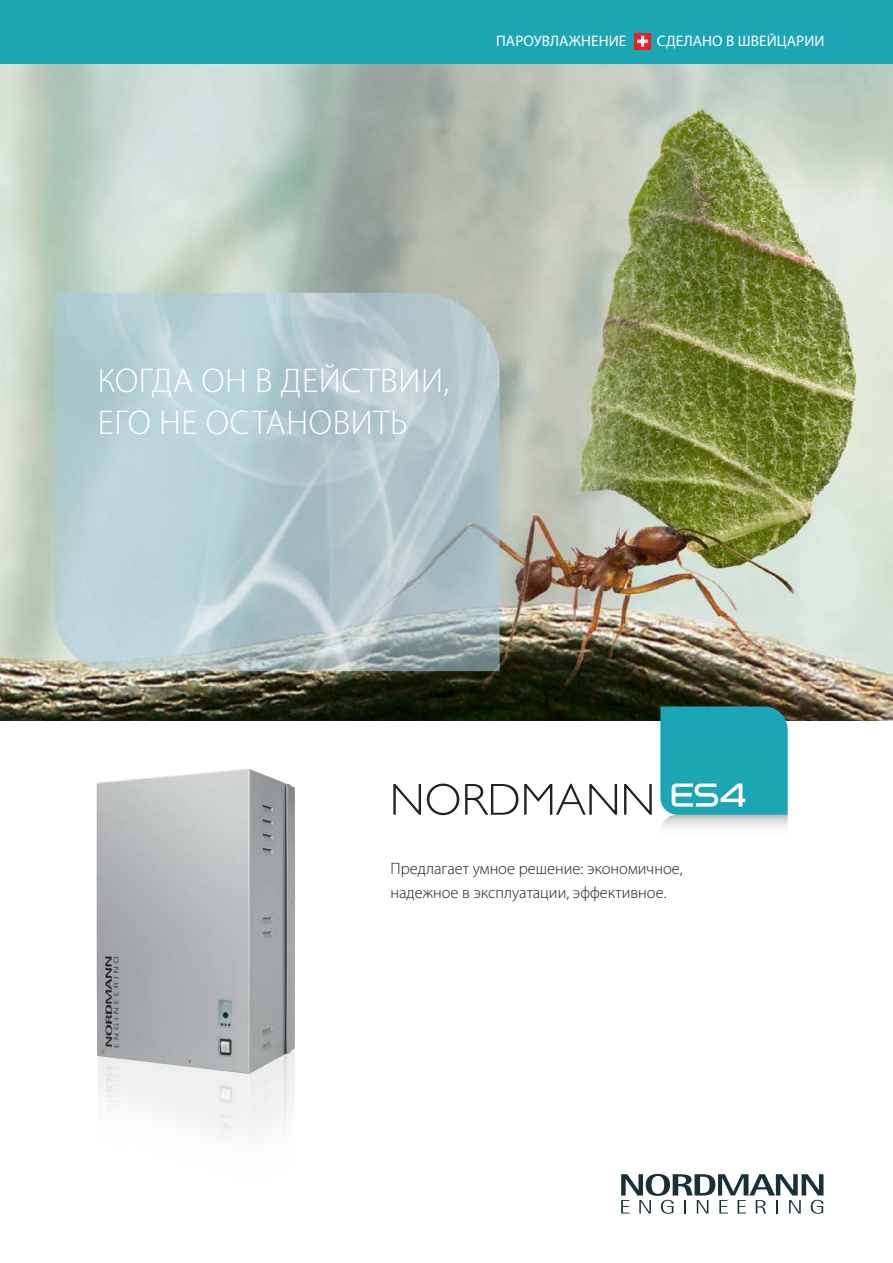
<style>
.page{position:relative;width:893px;height:1263px;background:#fff}
.page>*{position:absolute;margin:0;border:0;box-sizing:border-box;transform-origin:0 0}
.t1{font:300 34.5px/42px "Myriad Pro";letter-spacing:.02em;color:#fff}
.t2{font:300 16.5px/24px "Myriad Pro";color:#231f20}
.t3{font:15.3px "Myriad Pro";letter-spacing:.005em;color:#fff}
</style>
<div class="page">
<img style="left:0;top:64px;width:893px;height:657px">
<div style="left:0;top:0;width:893px;height:64px;background:#1ca6b5"></div>
<svg style="left:621px;top:1174px;width:202px;height:40px"></svg>
<svg style="left:660px;top:706px;width:128px;height:122px;background:#3eafbb"></svg>
<svg style="left:393px;top:784px;width:28px;height:31px"></svg>
<svg style="left:427px;top:784px;width:32px;height:31px"></svg>
<svg style="left:465px;top:784px;width:53px;height:31px"></svg>
<svg style="left:524px;top:784px;width:93px;height:31px"></svg>
<svg style="left:624px;top:784px;width:28px;height:31px"></svg>
<img style="left:35px;top:719px;width:310px;height:421px">
<div style="left:635px;top:33px;width:16px;height:16px;background:#ee1d23"></div>
<svg style="left:637px;top:36px;width:11px;height:11px"></svg>
<p class="t3" style="left:496px;top:31px;width:132px">ПАРОУВЛАЖНЕНИЕ</p>
<p class="t3" style="left:657px;top:31px;width:169px">СДЕЛАНО В ШВЕЙЦАРИИ</p>
<h1 class="t1" style="left:98px;top:360px;width:353px">КОГДА ОН В ДЕЙСТВИИ,<br>ЕГО НЕ ОСТАНОВИТЬ</h1>
<p class="t2" style="left:390px;top:857px;width:294px">Предлагает умное решение: экономичное, надежное в эксплуатации, эффективное.</p>
</div>
